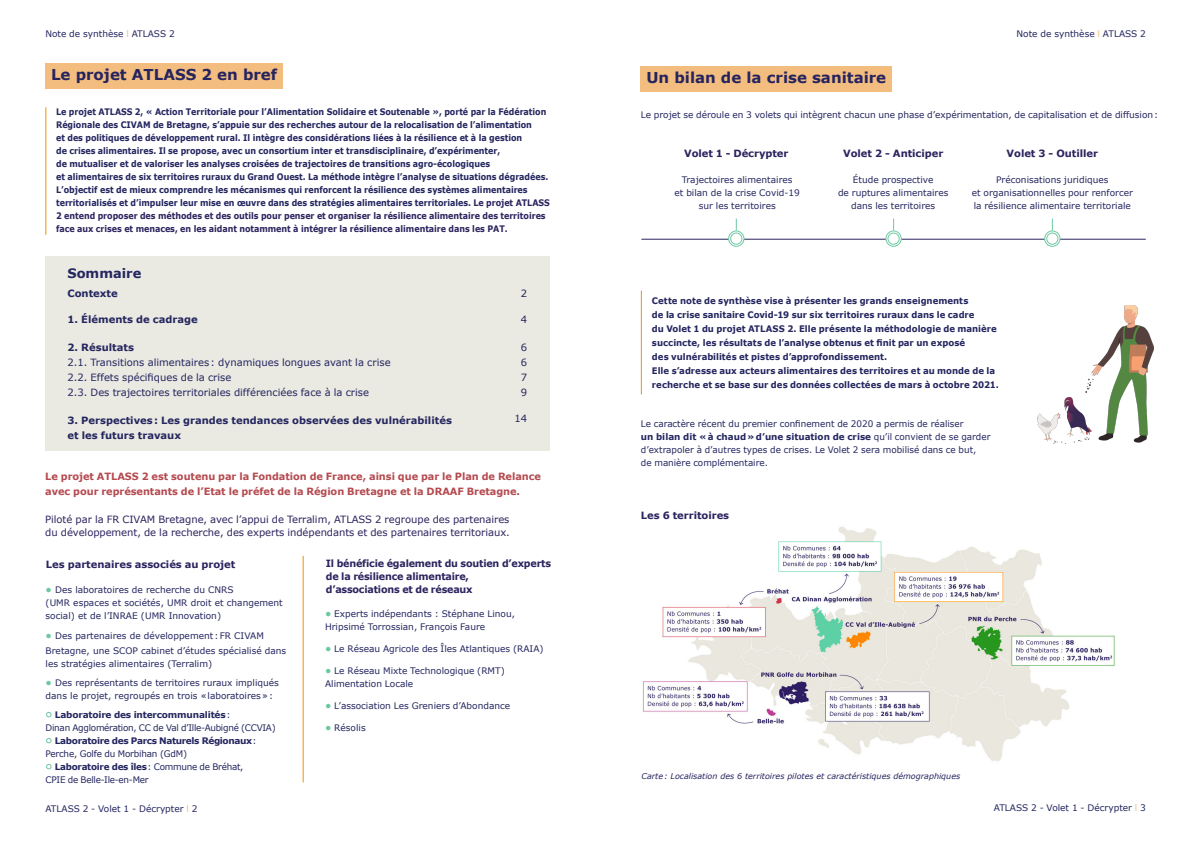
<style>
.page{position:relative;width:1191px;height:842px;background:#fff}
.page>*{position:absolute;margin:0;border:0;box-sizing:border-box;transform-origin:0 0}
.H1__surligné{font:700 15px "Verdana";color:#26245f}
.t1{font:700 13px "Verdana";color:#24265f}
.t2{font:10px "Verdana";letter-spacing:-.005em;color:#2b245e}
.labeur{font:10px "Verdana";color:#24265f}
.Mise_en_exergue__rou{font:700 10px/15px "Verdana";letter-spacing:-.005em;color:#b54a4f}
.labeur-2{font:700 10px/15px "Verdana";color:#24265f}
.t3{font:700 10px "Verdana";letter-spacing:-.005em;color:#2b245e}
.t4{font:700 10px "Verdana";letter-spacing:-.005em;color:#2b245e;scale:.96 1}
.labeur-3{font:9px/13px "Verdana";color:#24265f}
.labeur-4{font:700 9px/13px "Verdana";letter-spacing:-.005em;color:#24265f;scale:.89 1}
.labeur-5{font:700 9px/14px "Verdana";letter-spacing:-.005em;color:#24265f;scale:.95 1}
.labeur-6{font:9px/13px "Verdana";letter-spacing:-.03em;color:#24265f}
.labeur-7{font:700 9px/13px "Verdana";letter-spacing:-.04em;color:#24265f}
.labeur-8{font:700 9px "Verdana";letter-spacing:-.03em;color:#24265f}
.Légende_doc{font:italic 8px "Verdana";color:#26245f}
.s1{color:#f3bd7f}
.s2{color:#2b245e}
.s3{font-weight:700;color:#6ec7a3}
.s4{font-weight:700}
.s5{color:#6ec7a3}
.s6{font-weight:400}
</style>
<div class="page">
<div style="left:45px;top:63px;width:238px;height:26px;background:#f3bd7f"></div>
<div style="left:641px;top:66px;width:251px;height:26px;background:#f3bd7f"></div>
<hr style="left:45px;top:108px;width:1px;height:126px;background:#f29100">
<hr style="left:303px;top:556px;width:1px;height:226px;background:#f29100">
<hr style="left:641px;top:239px;width:504px;height:1px;background:#2b245e">
<svg style="left:886px;top:231px;width:15px;height:15px"></svg>
<div style="left:885px;top:230px;width:16px;height:17px;border:1px solid #6ec9a3;border-radius:50%"></div>
<div style="left:887px;top:233px;width:12px;height:12px;border:1px solid #6ec9a3;border-radius:50%"></div>
<svg style="left:893px;top:218px;width:1px;height:12px"></svg>
<svg style="left:1044px;top:231px;width:16px;height:15px"></svg>
<div style="left:1044px;top:230px;width:16px;height:17px;border:1px solid #6ec9a3;border-radius:50%"></div>
<div style="left:1046px;top:233px;width:12px;height:12px;border:1px solid #6ec9a3;border-radius:50%"></div>
<svg style="left:728px;top:231px;width:16px;height:15px"></svg>
<div style="left:728px;top:230px;width:16px;height:17px;border:1px solid #6ec9a3;border-radius:50%"></div>
<div style="left:730px;top:233px;width:12px;height:12px;border:1px solid #6ec9a3;border-radius:50%"></div>
<svg style="left:736px;top:218px;width:1px;height:12px"></svg>
<hr style="left:641px;top:291px;width:1px;height:103px;background:#f29100">
<img style="left:1037px;top:306px;width:116px;height:137px">
<div style="left:45px;top:257px;width:505px;height:194px;background:#eae9e2"></div>
<img style="left:643px;top:526px;width:472px;height:235px">
<p class="labeur-3" style="left:45px;top:27px;width:131px">Note de synthèse <span class="s1">l</span> ATLASS 2</p>
<p class="labeur-3" style="left:1016px;top:27px;width:131px">Note de synthèse <span class="s1">l</span> ATLASS 2</p>
<p class="H1__surligné" style="left:51px;top:65px;width:228px">Le projet ATLASS 2 en bref</p>
<p class="H1__surligné" style="left:646px;top:68px;width:241px">Un bilan de la crise sanitaire</p>
<p class="labeur-4" style="left:56px;top:106px;width:552px">Le projet ATLASS 2, « Action Territoriale pour l’Alimentation Solidaire et Soutenable », porté par la Fédération<br>Régionale des CIVAM de Bretagne, s’appuie sur des recherches autour de la relocalisation de l’alimentation</p>
<p class="labeur-4" style="left:56px;top:132px;width:525px">et des politiques de développement rural. Il intègre des considérations liées à la résilience et à la gestion</p>
<p class="labeur-4" style="left:56px;top:145px;width:500px">de crises alimentaires. Il se propose, avec un consortium inter et transdisciplinaire, d’expérimenter,</p>
<p class="labeur-4" style="left:56px;top:158px;width:489px">de mutualiser et de valoriser les analyses croisées de trajectoires de transitions agro-écologiques</p>
<p class="labeur-4" style="left:56px;top:171px;width:556px">et alimentaires de six territoires ruraux du Grand Ouest. La méthode intègre l’analyse de situations dégradées.<br>L’objectif est de mieux comprendre les mécanismes qui renforcent la résilience des systèmes alimentaires territorialisés et d’impulser leur mise en œuvre dans des stratégies alimentaires territoriales. <span class="s2">Le projet ATLASS 2 entend proposer des méthodes et des outils pour penser et organiser la résilience alimentaire des territoires face aux crises et menaces, en les aidant notamment à intégrer la résilience alimentaire dans les PAT.</span></p>
<h2 class="t1" style="left:67px;top:265px;width:75px">Sommaire</h2>
<p class="labeur-2" style="left:67px;top:286px;width:52px">Contexte</p>
<p class="labeur-2" style="left:67px;top:312px;width:132px">1. Éléments de cadrage</p>
<p class="labeur-2" style="left:67px;top:340px;width:68px">2. Résultats</p>
<p class="labeur" style="left:67px;top:356px;width:325px">2.1. Transitions alimentaires: dynamiques longues avant la crise</p>
<p class="labeur" style="left:67px;top:371px;width:165px">2.2. Effets spécifiques de la crise</p>
<p class="labeur" style="left:67px;top:386px;width:303px">2.3. Des trajectoires territoriales différenciées face à la crise</p>
<p class="labeur-2" style="left:67px;top:413px;width:386px">3. Perspectives: Les grandes tendances observées des vulnérabilités et les futurs travaux</p>
<p class="labeur" style="left:520px;top:287px;width:8px">2</p>
<p class="labeur" style="left:520px;top:313px;width:8px">4</p>
<p class="labeur" style="left:520px;top:341px;width:8px">6</p>
<p class="labeur" style="left:520px;top:356px;width:8px">6</p>
<p class="labeur" style="left:520px;top:371px;width:8px">7</p>
<p class="labeur" style="left:520px;top:386px;width:8px">9</p>
<p class="labeur" style="left:514px;top:412px;width:14px">14</p>
<p class="Mise_en_exergue__rou" style="left:45px;top:469px;width:497px">Le projet ATLASS 2 est soutenu par la Fondation de France, ainsi que par le Plan de Relance avec pour représentants de l’Etat le préfet de la Région Bretagne et la DRAAF Bretagne.</p>
<p class="t2" style="left:45px;top:513px;width:466px">Piloté par la FR CIVAM Bretagne, avec l’appui de Terralim, ATLASS 2 regroupe des partenaires</p>
<p class="t2" style="left:45px;top:526px;width:466px">du développement, de la recherche, des experts indépendants et des partenaires territoriaux.</p>
<p class="t3" style="left:46px;top:557px;width:191px">Les partenaires associés au projet</p>
<h2 class="labeur-3" style="left:46px;top:583px;width:239px"><span class="s3">•</span> Des laboratoires de recherche du CNRS<br>(UMR espaces et sociétés, UMR droit et changement social) et de l’INRAE (UMR Innovation)</h2>
<h2 class="labeur-3" style="left:46px;top:629px;width:242px;line-height:15px"><span class="s3">•</span> Des partenaires de développement :FR CIVAM<br>Bretagne, une SCOP cabinet d’études spécialisé dans</h2>
<h2 class="labeur-3" style="left:46px;top:658px;width:168px">les stratégies alimentaires (Terralim)</h2>
<h2 class="labeur-3" style="left:46px;top:676px;width:235px"><span class="s3">•</span> Des représentants de territoires ruraux impliqués dans le projet, regroupés en trois «laboratoires»:</h2>
<p class="labeur-6" style="left:46px;top:708px;width:231px"><span class="s3">•</span> <span class="s4">Laboratoire des intercommunalités</span>:<br>Dinan Agglomération, CC de Val d’Ille-Aubigné (CCVIA)</p>
<p class="labeur-7" style="left:46px;top:734px;width:213px"><span class="s5">•</span> Laboratoire des Parcs Naturels Régionaux<span class="s6">:<br>Perche, Golfe du Morbihan (GdM)</span></p>
<p class="labeur-8" style="left:46px;top:760px;width:199px"><span class="s5">•</span> Laboratoire des îles<span class="s6">: Commune de Bréhat,</span></p>
<p class="labeur-6" style="left:46px;top:773px;width:104px">CPIE de Belle-Ile-en-Mer</p>
<p class="labeur-3" style="left:45px;top:802px;width:154px">ATLASS 2 - Volet 1 - Décrypter <span class="s1">l</span> 2</p>
<p class="t4" style="left:326px;top:557px;width:236px">Il bénéficie également du soutien d’experts</p>
<p class="t4" style="left:326px;top:570px;width:151px">de la résilience alimentaire,</p>
<p class="t4" style="left:326px;top:583px;width:154px">d’associations et de réseaux</p>
<p class="labeur-3" style="left:325px;top:608px;width:191px"><span class="s3">•</span> Experts indépendants : Stéphane Linou,</p>
<p class="labeur-3" style="left:325px;top:621px;width:162px">Hripsimé Torrossian, François Faure</p>
<p class="labeur-3" style="left:325px;top:643px;width:220px"><span class="s3">•</span> Le Réseau Agricole des Îles Atlantiques (RAIA)</p>
<p class="labeur-3" style="left:325px;top:665px;width:181px"><span class="s3">•</span> Le Réseau Mixte Technologique (RMT)<br>Alimentation Locale</p>
<p class="labeur-3" style="left:325px;top:700px;width:187px"><span class="s3">•</span> L’association Les Greniers d’Abondance</p>
<p class="labeur-3" style="left:325px;top:722px;width:42px"><span class="s3">•</span> Résolis</p>
<p class="labeur-3" style="left:641px;top:109px;width:519px">Le projet se déroule en 3 volets qui intègrent chacun une phase d’expérimentation, de capitalisation et de diffusion:</p>
<p class="t3" style="left:684px;top:146px;width:106px">Volet 1 - Décrypter</p>
<p class="labeur-3" style="left:682px;top:173px;width:112px">Trajectoires alimentaires</p>
<p class="labeur-3" style="left:674px;top:186px;width:127px">et bilan de la crise Covid-19</p>
<p class="labeur-3" style="left:699px;top:199px;width:78px">sur les territoires</p>
<p class="t3" style="left:843px;top:146px;width:102px">Volet 2 - Anticiper</p>
<p class="labeur-3" style="left:853px;top:173px;width:82px">Étude prospective</p>
<p class="labeur-3" style="left:838px;top:186px;width:112px;text-align:center">de ruptures alimentaires dans les territoires</p>
<p class="t3" style="left:1006px;top:146px;width:93px">Volet 3 - Outiller</p>
<p class="labeur-3" style="left:996px;top:173px;width:114px">Préconisations juridiques</p>
<p class="labeur-3" style="left:971px;top:186px;width:163px">et organisationnelles pour renforcer la résilience alimentaire territoriale</p>
<p class="labeur-5" style="left:652px;top:294px;width:334px">Cette note de synthèse vise à présenter les grands enseignements</p>
<p class="labeur-5" style="left:652px;top:308px;width:341px">de la crise sanitaire Covid-19 sur six territoires ruraux dans le cadre</p>
<p class="labeur-5" style="left:652px;top:322px;width:364px">du Volet 1 du projet ATLASS 2. Elle présente la méthodologie de manière succincte, les résultats de l’analyse obtenus et finit par un exposé</p>
<p class="labeur-5" style="left:652px;top:350px;width:249px">des vulnérabilités et pistes d’approfondissement.</p>
<p class="labeur-5" style="left:652px;top:364px;width:367px">Elle s’adresse aux acteurs alimentaires des territoires et au monde de la recherche et se base sur des données collectées de mars à octobre 2021.</p>
<p class="labeur-3" style="left:641px;top:418px;width:324px">Le caractère récent du premier confinement de 2020 a permis de réaliser</p>
<p class="labeur-3" style="left:641px;top:431px;width:351px"><span class="s4">un bilan dit «à chaud»d’une situation de crise</span> qu’il convient de se garder d’extrapoler à d’autres types de crises. Le Volet 2 sera mobilisé dans ce but,</p>
<p class="labeur-3" style="left:641px;top:457px;width:129px">de manière complémentaire.</p>
<p class="t3" style="left:641px;top:509px;width:90px">Les 6 territoires</p>
<p class="Légende_doc" style="left:641px;top:771px;width:320px">Carte: Localisation des 6 territoires pilotes et caractéristiques démographiques</p>
<p class="labeur-3" style="left:993px;top:802px;width:154px">ATLASS 2 - Volet 1 - Décrypter <span class="s1">l</span> 3</p>
</div>
